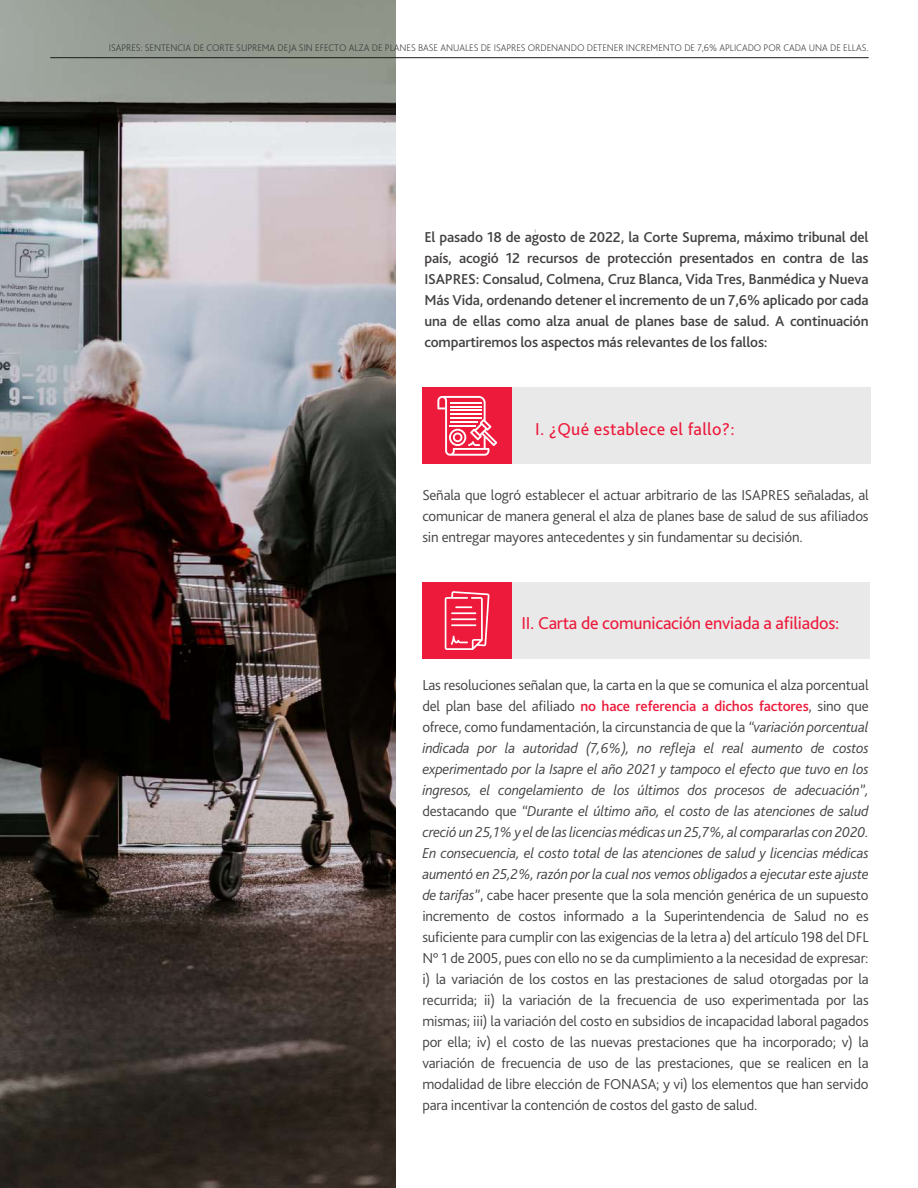
<style>
.page{position:relative;width:918px;height:1188px;background:#fff}
.page>*{position:absolute;margin:0;border:0;box-sizing:border-box;transform-origin:0 0}
.t1{font:18px "Bliss Pro";letter-spacing:-.01em;color:#ed1a3b}
.t2{font:18px "Bliss Pro";letter-spacing:.015em;color:#ed1a3b}
.t3{font:300 15px/21px "Bliss Pro";letter-spacing:-.01em;color:#434040;text-align:justify}
.t4{font:500 15px/21px "Bliss Pro";letter-spacing:-.01em;color:#434040;text-align:justify}
.t5{font:200 10.05px "Bliss Pro";letter-spacing:-.005em;color:#333}
.s1{font-weight:500;color:#ed1a3b}
.s2{font-style:italic}
</style>
<div class="page">
<img style="left:0;top:0;width:396px;height:1188px">
<div style="left:422px;top:583px;width:448px;height:76px;background:#e9e9e9"></div>
<div style="left:422px;top:583px;width:90px;height:76px;background:#ed1a3b"></div>
<div style="left:423px;top:388px;width:448px;height:76px;background:#e9e9e9"></div>
<div style="left:422px;top:388px;width:90px;height:76px;background:#ed1a3b"></div>
<hr style="left:50px;top:57px;width:819px;height:1px;background:#1d1d1b">
<svg style="left:437px;top:396px;width:60px;height:60px"></svg>
<svg style="left:445px;top:591px;width:45px;height:59px"></svg>
<p class="t5" style="left:109px;top:41px;width:761px">ISAPRES: SENTENCIA DE CORTE SUPREMA DEJA SIN EFECTO ALZA DE PLANES BASE ANUALES DE ISAPRES ORDENANDO DETENER INCREMENTO DE 7,6% APLICADO POR CADA UNA DE ELLAS.</p>
<p class="t4" style="left:424px;top:226px;width:446px">El pasado 18 de agosto de 2022, la Corte Suprema, máximo tribunal del país, acogió 12 recursos de protección presentados en contra de las ISAPRES: Consalud, Colmena, Cruz Blanca, Vida Tres, Banmédica y Nueva Más Vida, ordenando detener el incremento de un 7,6% aplicado por cada una de ellas como alza anual de planes base de salud. A continuación compartiremos los aspectos más relevantes de los fallos:</p>
<p class="t2" style="left:535px;top:418px;width:201px">I. ¿Qué establece el fallo?:</p>
<p class="t3" style="left:422px;top:484px;width:448px">Señala que logró establecer el actuar arbitrario de las ISAPRES señaladas, al comunicar de manera general el alza de planes base de salud de sus afiliados sin entregar mayores antecedentes y sin fundamentar su decisión.</p>
<p class="t1" style="left:521px;top:612px;width:320px">II. Carta de comunicación enviada a afiliados:</p>
<p class="t3" style="left:422px;top:675px;width:448px">Las resoluciones señalan que, la carta en la que se comunica el alza porcentual del plan base del afiliado <span class="s1">no hace referencia a dichos factores</span>, sino que ofrece, como fundamentación, la circunstancia de que la <span class="s2">“variación porcentual indicada por la autoridad (7,6%), no refleja el real aumento de costos experimentado por la Isapre el año 2021 y tampoco el efecto que tuvo en los ingresos, el congelamiento de los últimos dos procesos de adecuación”, </span>destacando que <span class="s2">“Durante el último año, el costo de las atenciones de salud creció un 25,1% y el de las licencias médicas un 25,7%, al compararlas con 2020.<br>En consecuencia, el costo total de las atenciones de salud y licencias médicas aumentó en 25,2%, razón por la cual nos vemos obligados a ejecutar este ajuste de tarifas”</span>, cabe hacer presente que la sola mención genérica de un supuesto incremento de costos informado a la Superintendencia de Salud no es suficiente para cumplir con las exigencias de la letra a) del artículo 198 del DFL N° 1 de 2005, pues con ello no se da cumplimiento a la necesidad de expresar: i) la variación de los costos en las prestaciones de salud otorgadas por la recurrida; ii) la variación de la frecuencia de uso experimentada por las mismas; iii) la variación del costo en subsidios de incapacidad laboral pagados por ella; iv) el costo de las nuevas prestaciones que ha incorporado; v) la variación de frecuencia de uso de las prestaciones, que se realicen en la modalidad de libre elección de FONASA; y vi) los elementos que han servido para incentivar la contención de costos del gasto de salud.</p>
</div>
